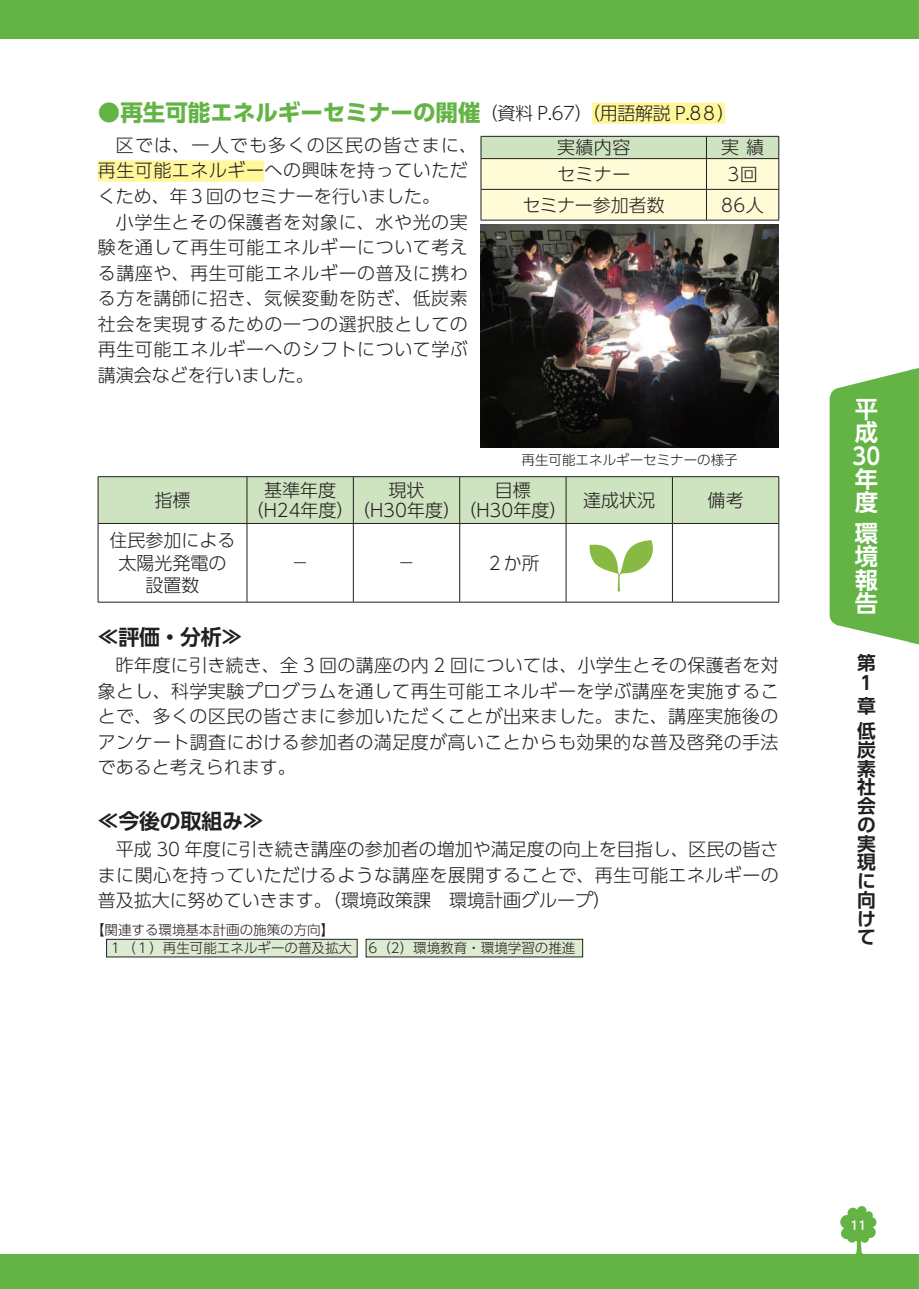
<style>
.page{position:relative;width:919px;height:1289px;background:#fff}
.page>*{position:absolute;margin:0;border:0;box-sizing:border-box;transform-origin:0 0}
.t1{font:700 23.25px/23.2px "UD Shin Go Pro De";color:#fff}
.t2{font:700 21px "UD Shin Go Pro De";letter-spacing:-.01em;color:#231f20}
.t3{font:700 18.75px/18.8px "UD Shin Go Pro De";color:#231f20}
.t4{font:300 18px/25.5px "UD Shin Go Pro";letter-spacing:.02em;color:#231f20;text-align:justify}
.t5{font:300 18px/32.4px "UD Shin Go Pro";letter-spacing:.065em;color:#231f20}
.t6{font:300 18px/22.5px "UD Shin Go Pro";color:#231f20}
.t7{font:300 18px "UD Shin Go Pro";letter-spacing:-.01em;color:#231f20}
.t8{font:300 13.8px "UD Shin Go Pro";color:#231f20}
.t9{font:300 13.5px "UD Shin Go Pro";color:#231f20}
.t10{font:500 12px "UD Shin Go Pro";color:#fff}
.s1{font-weight:700;font-size:22.5px;color:#63b445}
</style>
<div class="page">
<div style="left:0;top:0;width:918px;height:38px;background:#63b445"></div>
<div style="left:0;top:1254px;width:918px;height:34px;background:#63b445"></div>
<svg style="left:840px;top:1206px;width:36px;height:48px"></svg>
<svg style="left:829px;top:368px;width:89px;height:276px;background:#70ba54"></svg>
<div style="left:592px;top:103px;width:133px;height:21px;background:#fff79a"></div>
<div style="left:98px;top:160px;width:166px;height:22px;background:#fff79a"></div>
<svg style="left:480px;top:136px;width:299px;height:84px;background:#edefcc"></svg>
<hr style="left:480px;top:158px;width:226px;height:1px;background:#231f20">
<hr style="left:480px;top:159px;width:1px;height:30px;background:#231f20">
<hr style="left:706px;top:158px;width:73px;height:1px;background:#231f20">
<hr style="left:706px;top:159px;width:1px;height:30px;background:#231f20">
<hr style="left:778px;top:159px;width:1px;height:30px;background:#231f20">
<hr style="left:480px;top:189px;width:226px;height:1px;background:#231f20">
<hr style="left:480px;top:189px;width:1px;height:31px;background:#231f20">
<hr style="left:706px;top:189px;width:73px;height:1px;background:#231f20">
<hr style="left:706px;top:189px;width:1px;height:31px;background:#231f20">
<hr style="left:778px;top:189px;width:1px;height:31px;background:#231f20">
<hr style="left:480px;top:220px;width:226px;height:1px;background:#231f20">
<hr style="left:706px;top:220px;width:73px;height:1px;background:#231f20">
<div style="left:99px;top:477px;width:679px;height:46px;background:#cee3bf"></div>
<svg style="left:99px;top:524px;width:679px;height:78px"></svg>
<hr style="left:98px;top:476px;width:149px;height:1px;background:#231f20">
<hr style="left:98px;top:477px;width:1px;height:46px;background:#231f20">
<hr style="left:247px;top:476px;width:106px;height:1px;background:#231f20">
<hr style="left:247px;top:477px;width:1px;height:46px;background:#231f20">
<hr style="left:353px;top:476px;width:106px;height:1px;background:#231f20">
<hr style="left:353px;top:477px;width:1px;height:46px;background:#231f20">
<hr style="left:459px;top:476px;width:107px;height:1px;background:#231f20">
<hr style="left:459px;top:477px;width:1px;height:46px;background:#231f20">
<hr style="left:566px;top:476px;width:106px;height:1px;background:#231f20">
<hr style="left:565px;top:477px;width:1px;height:46px;background:#231f20">
<hr style="left:672px;top:476px;width:107px;height:1px;background:#231f20">
<hr style="left:672px;top:477px;width:1px;height:46px;background:#231f20">
<hr style="left:778px;top:477px;width:1px;height:46px;background:#231f20">
<hr style="left:98px;top:523px;width:149px;height:1px;background:#231f20">
<hr style="left:98px;top:523px;width:1px;height:79px;background:#231f20">
<hr style="left:247px;top:523px;width:106px;height:1px;background:#231f20">
<hr style="left:247px;top:523px;width:1px;height:79px;background:#231f20">
<hr style="left:353px;top:523px;width:106px;height:1px;background:#231f20">
<hr style="left:353px;top:523px;width:1px;height:79px;background:#231f20">
<hr style="left:459px;top:523px;width:107px;height:1px;background:#231f20">
<hr style="left:459px;top:523px;width:1px;height:79px;background:#231f20">
<hr style="left:566px;top:523px;width:106px;height:1px;background:#231f20">
<hr style="left:565px;top:523px;width:1px;height:79px;background:#231f20">
<hr style="left:672px;top:523px;width:107px;height:1px;background:#231f20">
<hr style="left:672px;top:523px;width:1px;height:79px;background:#231f20">
<hr style="left:778px;top:523px;width:1px;height:79px;background:#231f20">
<hr style="left:98px;top:602px;width:149px;height:1px;background:#231f20">
<hr style="left:247px;top:602px;width:106px;height:1px;background:#231f20">
<hr style="left:353px;top:602px;width:106px;height:1px;background:#231f20">
<hr style="left:459px;top:602px;width:107px;height:1px;background:#231f20">
<hr style="left:566px;top:602px;width:106px;height:1px;background:#231f20">
<hr style="left:672px;top:602px;width:107px;height:1px;background:#231f20">
<img style="left:480px;top:225px;width:298px;height:223px">
<svg style="left:588px;top:540px;width:70px;height:51px"></svg>
<div style="left:107px;top:939px;width:250px;height:17px;background:#ddebd3"></div>
<div style="left:106px;top:939px;width:251px;height:18px;border:1px solid #231f20"></div>
<div style="left:366px;top:939px;width:216px;height:17px;background:#ddebd3"></div>
<div style="left:366px;top:939px;width:217px;height:18px;border:1px solid #231f20"></div>
<p class="t5" style="left:116px;top:96px;width:620px;text-indent:-18px"><span class="s1">●再生可能エネルギーセミナーの開催</span>（資料 P.67）（用語解説 P.88）区では、一人でも多くの区民の皆さまに、</p>
<p class="t4" style="left:98px;top:157px;width:371px">再生可能エネルギーへの興味を持っていただくため、年３回のセミナーを行いました。</p>
<p class="t4" style="left:98px;top:208px;width:372px;text-indent:18px">小学生とその保護者を対象に、水や光の実験を通して再生可能エネルギーについて考える講座や、再生可能エネルギーの普及に携わる方を講師に招き、気候変動を防ぎ、低炭素社会を実現するための一つの選択肢としての再生可能エネルギーへのシフトについて学ぶ講演会などを行いました。</p>
<p class="t4" style="left:557px;top:134px;width:75px">実績内容</p>
<p class="t4" style="left:721px;top:134px;width:44px">実 績</p>
<p class="t4" style="left:557px;top:161px;width:75px">セミナー</p>
<p class="t4" style="left:727px;top:161px;width:32px">3回</p>
<p class="t7" style="left:522px;top:190px;width:144px">セミナー参加者数</p>
<p class="t4" style="left:721px;top:191px;width:44px">86人</p>
<p class="t9" style="left:521px;top:448px;width:217px">再生可能エネルギーセミナーの様子</p>
<p class="t4" style="left:154px;top:486px;width:37px">指標</p>
<p class="t6" style="left:246px;top:480px;width:323px;line-height:19.5px;text-indent:18px">基準年度<br>（H24年度）（H30年度）（H30年度）</p>
<p class="t4" style="left:388px;top:477px;width:37px">現状</p>
<p class="t4" style="left:495px;top:477px;width:37px">目標</p>
<p class="t6" style="left:109px;top:528px;width:127px;text-align:center">住民参加による太陽光発電の設置数</p>
<p class="t2" style="left:98px;top:620px;width:146px">≪評価・分析≫</p>
<p class="t8" style="left:293px;top:551px;width:15px">ー</p>
<p class="t8" style="left:399px;top:551px;width:15px">ー</p>
<p class="t4" style="left:486px;top:549px;width:55px">２か所</p>
<p class="t4" style="left:583px;top:486px;width:73px">達成状況</p>
<p class="t4" style="left:707px;top:486px;width:37px">備考</p>
<p class="t4" style="left:98px;top:652px;width:682px;text-indent:18px">昨年度に引き続き、全 3 回の講座の内 2 回については、小学生とその保護者を対象とし、科学実験プログラムを通して再生可能エネルギーを学ぶ講座を実施することで、多くの区民の皆さまに参加いただくことが出来ました。また、講座実施後のアンケート調査における参加者の満足度が高いことからも効果的な普及啓発の手法であると考えられます。</p>
<p class="t2" style="left:98px;top:803px;width:168px">≪今後の取組み≫</p>
<p class="t4" style="left:98px;top:835px;width:682px;text-indent:18px">平成 30 年度に引き続き講座の参加者の増加や満足度の向上を目指し、区民の皆さまに関心を持っていただけるような講座を展開することで、再生可能エネルギーの普及拡大に努めていきます。（環境政策課　環境計画グループ）</p>
<p class="t9" style="left:91px;top:918px;width:244px">【関連する環境基本計画の施策の方向】</p>
<p class="t9" style="left:109px;top:937px;width:468px">１（１）再生可能エネルギーの普及拡大 6（2）環境教育・環境学習の推進</p>
<p class="t1" style="left:852px;top:397px;width:29px">平成<br>30年度</p>
<p class="t1" style="left:854px;top:521px;width:24px;text-align:justify">環境報告</p>
<p class="t3" style="left:857px;top:651px;width:20px;line-height:20.1px">第<br>1</p>
<p class="t3" style="left:857px;top:693px;width:20px;line-height:25px">章低</p>
<p class="t3" style="left:857px;top:739px;width:20px;text-align:justify">炭素社会の実現に向けて</p>
<p class="t10" style="left:850px;top:1216px;width:17px">11</p>
</div>
